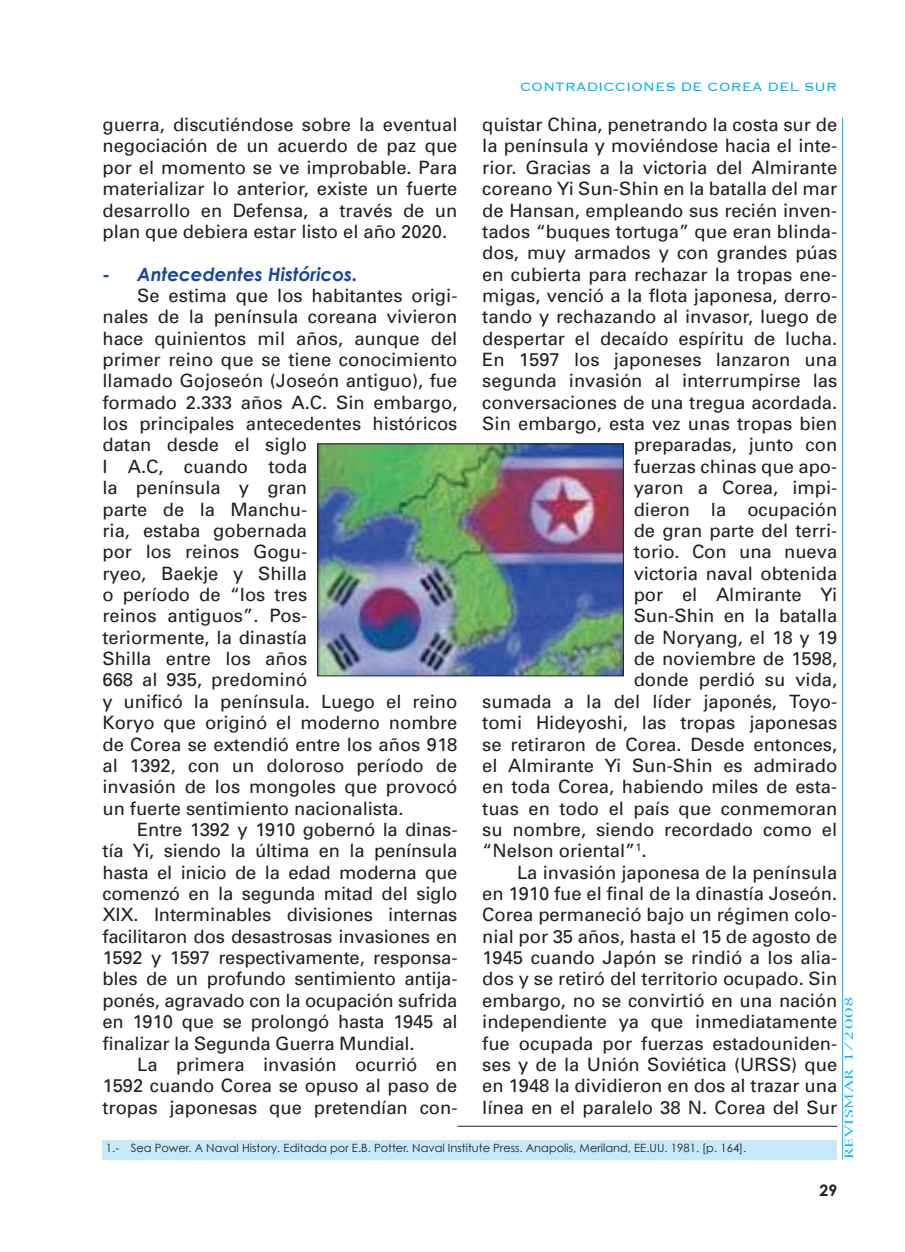
<style>
.page{position:relative;width:905px;height:1252px;background:#fff}
.page>*{position:absolute;margin:0;border:0;box-sizing:border-box;transform-origin:0 0}
.t1{font:18.38px/21.3px "Univers";color:#231f20;text-align:justify}
.t2{font:italic 700 18.38px "Century Gothic";color:#18469d}
.t3{font:300 15.75px "Copperplate";color:#00aeef}
.t4{font:700 15.75px "Century Gothic";color:#231f20}
.t5{font:11.38px "Century Gothic";color:#231f20}
.t6{font:10.5px "New York";letter-spacing:.05em;color:#00aeef;scale:1.5 1}
</style>
<div class="page">
<hr style="left:842px;top:117px;width:1px;height:1042px;background:#00aeef">
<img style="left:319px;top:445px;width:302px;height:229px">
<div style="left:317px;top:443px;width:306px;height:233px;border:1px solid #231f20"></div>
<hr style="left:457px;top:1125px;width:380px;height:1px;background:#231f20">
<div style="left:102px;top:1139px;width:735px;height:20px;background:#c6eafa"></div>
<p class="t3" style="left:520px;top:77px;width:318px">CONTRADICCIONES DE COREA DEL SUR</p>
<p class="t1" style="left:482px;top:114px;width:356px">quistar China, penetrando la costa sur de</p>
<p class="t1" style="left:482px;top:135px;width:356px">la península y moviéndose hacia el inte-</p>
<p class="t1" style="left:482px;top:157px;width:356px">rior. Gracias a la victoria del Almirante</p>
<p class="t1" style="left:482px;top:178px;width:356px">coreano Yi Sun-Shin en la batalla del mar</p>
<p class="t1" style="left:482px;top:199px;width:356px">de Hansan, empleando sus recién inven-</p>
<p class="t1" style="left:482px;top:221px;width:356px">tados “buques tortuga” que eran blinda-</p>
<p class="t1" style="left:482px;top:242px;width:356px">dos, muy armados y con grandes púas</p>
<p class="t1" style="left:482px;top:264px;width:356px">en cubierta para rechazar la tropas ene-</p>
<p class="t1" style="left:482px;top:285px;width:356px">migas, venció a la flota japonesa, derro-</p>
<p class="t1" style="left:482px;top:306px;width:356px">tando y rechazando al invasor, luego de</p>
<p class="t1" style="left:482px;top:328px;width:356px">despertar el decaído espíritu de lucha.</p>
<p class="t1" style="left:482px;top:349px;width:356px">En 1597 los japoneses lanzaron una</p>
<p class="t1" style="left:482px;top:370px;width:356px">segunda invasión al interrumpirse las</p>
<p class="t1" style="left:482px;top:392px;width:356px">conversaciones de una tregua acordada.</p>
<p class="t1" style="left:482px;top:413px;width:356px">Sin embargo, esta vez unas tropas bien</p>
<p class="t1" style="left:633px;top:434px;width:205px">preparadas, junto con</p>
<p class="t1" style="left:633px;top:456px;width:205px">fuerzas chinas que apo-</p>
<p class="t1" style="left:633px;top:477px;width:205px">yaron a Corea, impi-</p>
<p class="t1" style="left:633px;top:498px;width:205px">dieron la ocupación</p>
<p class="t1" style="left:633px;top:520px;width:205px">de gran parte del terri-</p>
<p class="t1" style="left:633px;top:541px;width:205px">torio. Con una nueva</p>
<p class="t1" style="left:633px;top:562px;width:205px">victoria naval obtenida</p>
<p class="t1" style="left:633px;top:584px;width:205px">por el Almirante Yi</p>
<p class="t1" style="left:633px;top:605px;width:205px">Sun-Shin en la batalla</p>
<p class="t1" style="left:633px;top:626px;width:205px">de Noryang, el 18 y 19</p>
<p class="t1" style="left:633px;top:648px;width:205px">de noviembre de 1598,</p>
<p class="t1" style="left:633px;top:669px;width:205px">donde perdió su vida,</p>
<p class="t1" style="left:482px;top:691px;width:356px">sumada a la del líder japonés, Toyo-</p>
<p class="t1" style="left:482px;top:712px;width:356px">tomi Hideyoshi, las tropas japonesas</p>
<p class="t1" style="left:482px;top:733px;width:356px">se retiraron de Corea. Desde entonces,</p>
<p class="t1" style="left:482px;top:755px;width:356px">el Almirante Yi Sun-Shin es admirado</p>
<p class="t1" style="left:482px;top:776px;width:356px">en toda Corea, habiendo miles de esta-</p>
<p class="t1" style="left:482px;top:797px;width:356px">tuas en todo el país que conmemoran</p>
<p class="t1" style="left:482px;top:819px;width:356px">su nombre, siendo recordado como el</p>
<p class="t1" style="left:482px;top:840px;width:166px">“Nelson oriental”<sup>1</sup>.</p>
<p class="t1" style="left:517px;top:861px;width:321px">La invasión japonesa de la península</p>
<p class="t1" style="left:482px;top:883px;width:356px">en 1910 fue el final de la dinastía Joseón.</p>
<p class="t1" style="left:482px;top:904px;width:356px">Corea permaneció bajo un régimen colo-</p>
<p class="t1" style="left:482px;top:925px;width:356px">nial por 35 años, hasta el 15 de agosto de</p>
<p class="t1" style="left:482px;top:947px;width:356px">1945 cuando Japón se rindió a los alia-</p>
<p class="t1" style="left:482px;top:968px;width:356px">dos y se retiró del territorio ocupado. Sin</p>
<p class="t1" style="left:482px;top:989px;width:356px">embargo, no se convirtió en una nación</p>
<p class="t1" style="left:482px;top:1011px;width:356px">independiente ya que inmediatamente</p>
<p class="t1" style="left:482px;top:1032px;width:356px">fue ocupada por fuerzas estadouniden-</p>
<p class="t1" style="left:482px;top:1053px;width:356px">ses y de la Unión Soviética (URSS) que</p>
<p class="t1" style="left:482px;top:1075px;width:356px">en 1948 la dividieron en dos al trazar una</p>
<p class="t1" style="left:482px;top:1096px;width:356px">línea en el paralelo 38 N. Corea del Sur</p>
<p class="t5" style="left:106px;top:1140px;width:641px">1.- Sea Power. A Naval History. Editada por E.B. Potter. Naval Institute Press. Anapolis, Meriland, EE.UU. 1981. [p. 164].</p>
<p class="t1" style="left:102px;top:114px;width:356px">guerra, discutiéndose sobre la eventual negociación de un acuerdo de paz que por el momento se ve improbable. Para materializar lo anterior, existe un fuerte desarrollo en Defensa, a través de un plan que debiera estar listo el año 2020.</p>
<p class="t2" style="left:102px;top:262px;width:256px">- Antecedentes Históricos.</p>
<p class="t1" style="left:102px;top:285px;width:356px;text-align:left;text-indent:35px">Se estima que los habitantes origi&shy;nales de la península coreana vivieron hace quinientos mil años, aunque del primer reino que se tiene conocimiento llamado Gojoseón (Joseón antiguo), fue formado 2.333 años A.C. Sin embargo, los principales antecedentes históricos datan desde el siglo<br>I A.C, cuando toda<br>la península y gran<br>parte de la Manchu-<br>ria, estaba gobernada<br>por los reinos Gogu-<br>ryeo, Baekje y Shilla<br>o período de “los tres<br>reinos antiguos”. Pos-<br>teriormente, la dinastía<br>Shilla entre los años<br>668 al 935, predominó<br>y unificó la península. Luego el reino<br>Koryo que originó el moderno nombre de Corea se extendió entre los años 918 al 1392, con un doloroso período de invasión de los mongoles que provocó un fuerte sentimiento nacionalista.</p>
<p class="t1" style="left:102px;top:819px;width:356px;text-indent:35px">Entre 1392 y 1910 gobernó la dinas&shy;tía Yi, siendo la última en la península hasta el inicio de la edad moderna que comenzó en la segunda mitad del siglo XIX. Interminables divisiones internas facilitaron dos desastrosas invasiones en 1592 y 1597 respectivamente, responsa&shy;bles de un profundo sentimiento antija&shy;ponés, agravado con la ocupación sufrida en 1910 que se prolongó hasta 1945 al finalizar la Segunda Guerra Mundial.</p>
<p class="t1" style="left:102px;top:1053px;width:356px;text-indent:35px">La primera invasión ocurrió en 1592 cuando Corea se opuso al paso de tropas japonesas que pretendían con-</p>
<p class="t6" style="left:841px;top:1159px;width:110px;rotate:-90deg">REVISMAR 1/2008</p>
<p class="t4" style="left:819px;top:1180px;width:19px">29</p>
</div>
